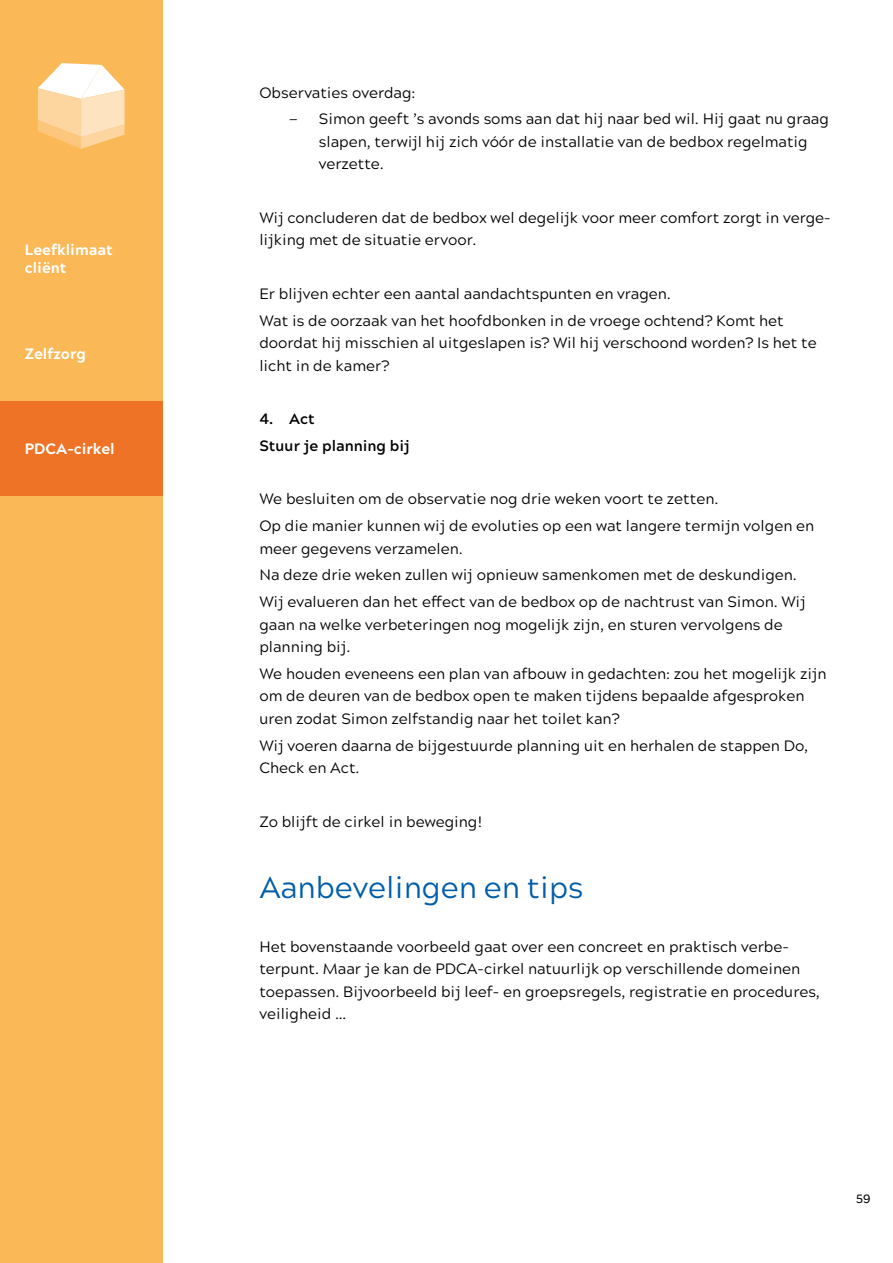
<style>
.page{position:relative;width:893px;height:1263px;background:#fff}
.page>*{position:absolute;margin:0;border:0;box-sizing:border-box;transform-origin:0 0}
.t1{font:30px "Acherus Grotesque";color:#005da9}
.t2{font:15px/22.5px "Acherus Grotesque";color:#000}
.t3{font:800 15px/18px "Acherus Grotesque";color:#fff}
.t4{font:700 15px/26.7px "Acherus Grotesque";color:#000}
.t5{font:500 12px "Acherus Grotesque";color:#000}
</style>
<div class="page">
<div style="left:0;top:0;width:162px;height:213px;background:#fab857"></div>
<div style="left:0;top:495px;width:162px;height:768px;background:#fab857"></div>
<div style="left:0;top:212px;width:162px;height:94px;background:#fab857"></div>
<div style="left:0;top:306px;width:162px;height:95px;background:#fab857"></div>
<div style="left:0;top:401px;width:162px;height:94px;background:#ee7326"></div>
<svg style="left:38px;top:63px;width:87px;height:86px"></svg>
<p class="t3" style="left:25px;top:240px;width:89px">Leefklimaat cliënt</p>
<p class="t3" style="left:25px;top:344px;width:63px">Zelfzorg</p>
<p class="t3" style="left:25px;top:439px;width:91px">PDCA-cirkel</p>
<p class="t2" style="left:289px;top:78px;width:128px;line-height:26.7px;text-indent:-30px">Observaties overdag: −</p>
<p class="t2" style="left:319px;top:107px;width:511px">Simon geeft ’s avonds soms aan dat hij naar bed wil. Hij gaat nu graag slapen, terwijl hij zich vóór de installatie van de bedbox regelmatig verzette.</p>
<p class="t2" style="left:259px;top:205px;width:573px">Wij concluderen dat de bedbox wel degelijk voor meer comfort zorgt in verge&shy;lijking met de situatie ervoor.</p>
<p class="t2" style="left:259px;top:279px;width:526px;line-height:26.7px">Er blijven echter een aantal aandachtspunten en vragen.<br>Wat is de oorzaak van het hoofdbonken in de vroege ochtend? Komt het</p>
<p class="t2" style="left:259px;top:331px;width:559px">doordat hij misschien al uitgeslapen is? Wil hij verschoond worden? Is het te licht in de kamer?</p>
<p class="t4" style="left:259px;top:405px;width:152px">4. Act<br>Stuur je planning bij</p>
<p class="t2" style="left:259px;top:485px;width:556px;line-height:26.7px">We besluiten om de observatie nog drie weken voort te zetten.<br>Op die manier kunnen wij de evoluties op een wat langere termijn volgen en</p>
<p class="t2" style="left:259px;top:534px;width:548px;line-height:26.7px">meer gegevens verzamelen.<br>Na deze drie weken zullen wij opnieuw samenkomen met de deskundigen.<br>Wij evalueren dan het effect van de bedbox op de nachtrust van Simon. Wij</p>
<p class="t2" style="left:259px;top:612px;width:525px">gaan na welke verbeteringen nog mogelijk zijn, en sturen vervolgens de planning bij.</p>
<p class="t2" style="left:259px;top:661px;width:569px">We houden eveneens een plan van afbouw in gedachten: zou het mogelijk zijn om de deuren van de bedbox open te maken tijdens bepaalde afgesproken uren zodat Simon zelfstandig naar het toilet kan?</p>
<p class="t2" style="left:259px;top:733px;width:550px">Wij voeren daarna de bijgestuurde planning uit en herhalen de stappen Do,<br>Check en Act.</p>
<p class="t2" style="left:259px;top:809px;width:225px">Zo blijft de cirkel in beweging!</p>
<h1 class="t1" style="left:259px;top:862px;width:326px">Aanbevelingen en tips</h1>
<p class="t2" style="left:259px;top:934px;width:562px">Het bovenstaande voorbeeld gaat over een concreet en praktisch verbe&shy;terpunt. Maar je kan de PDCA-cirkel natuurlijk op verschillende domeinen toepassen. Bijvoorbeeld bij leef- en groepsregels, registratie en procedures, veiligheid …</p>
<p class="t5" style="left:856px;top:1189px;width:16px">59</p>
</div>
